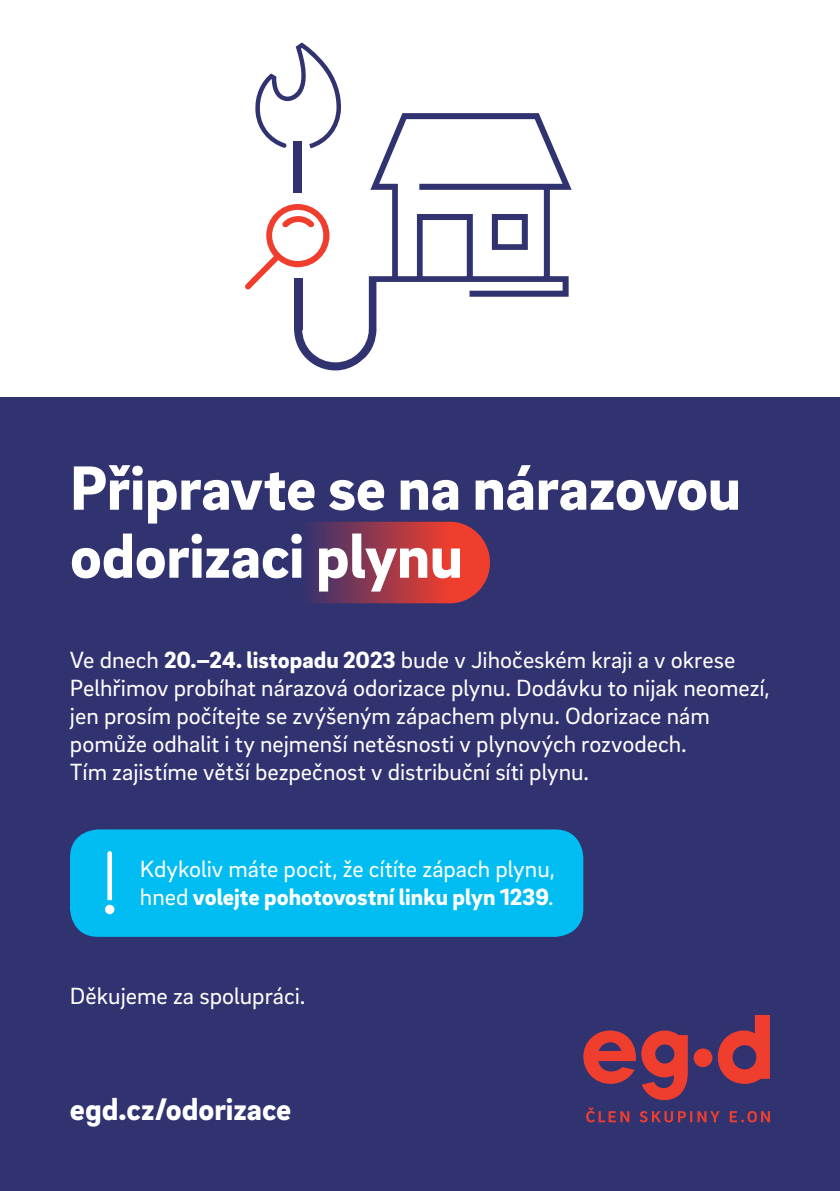
<style>
.page{position:relative;width:840px;height:1191px;background:#fff}
.page>*{position:absolute;margin:0;border:0;box-sizing:border-box;transform-origin:0 0}
.t1{font:900 64px/68px "EON Brix Sans";letter-spacing:-.005em;color:#fff}
.t2{font:900 32px "EON Brix Sans";color:#fff}
.t3{font:24px/28px "EON Brix Sans";color:#fff}
.s1{font-weight:900}
</style>
<div class="page">
<div style="left:0;top:397px;width:839px;height:794px;background:#313371"></div>
<svg style="left:583px;top:1015px;width:186px;height:107px"></svg>
<svg style="left:267px;top:522px;width:222px;height:81px"></svg>
<div style="left:70px;top:829px;width:513px;height:108px;background:#01bdf2;border-radius:28px"></div>
<div style="left:105px;top:904px;width:9px;height:10px;background:#fff;border-radius:50%"></div>
<svg style="left:107px;top:851px;width:5px;height:49px"></svg>
<svg style="left:245px;top:204px;width:84px;height:91px"></svg>
<svg style="left:368px;top:113px;width:203px;height:217px"></svg>
<div style="left:294px;top:278px;width:8px;height:52px;background:#313371"></div>
<svg style="left:294px;top:329px;width:82px;height:41px"></svg>
<div style="left:294px;top:141px;width:8px;height:52px;background:#313371"></div>
<svg style="left:255px;top:43px;width:86px;height:105px"></svg>
<h1 class="t1" style="left:70px;top:451px;width:672px">Připravte se na nárazovou odorizaci plynu</h1>
<p class="t3" style="left:70px;top:644px;width:701px">Ve dnech <span class="s1">20.–24. listopadu 2023</span> bude v Jihočeském kraji a v okrese Pelhřimov probíhat nárazová odorizace plynu. Dodávku to nijak neomezí, jen prosím počítejte se zvýšeným zápachem plynu. Odorizace nám pomůže odhalit i ty nejmenší netěsnosti v plynových rozvodech.<br>Tím zajistíme větší bezpečnost v distribuční síti plynu.</p>
<p class="t3" style="left:140px;top:854px;width:416px">Kdykoliv máte pocit, že cítíte zápach plynu, hned <span class="s1">volejte pohotovostní linku plyn 1239</span>.</p>
<p class="t3" style="left:70px;top:981px;width:237px">Děkujeme za spolupráci.</p>
<h2 class="t2" style="left:70px;top:1088px;width:223px">egd.cz/odorizace</h2>
</div>
